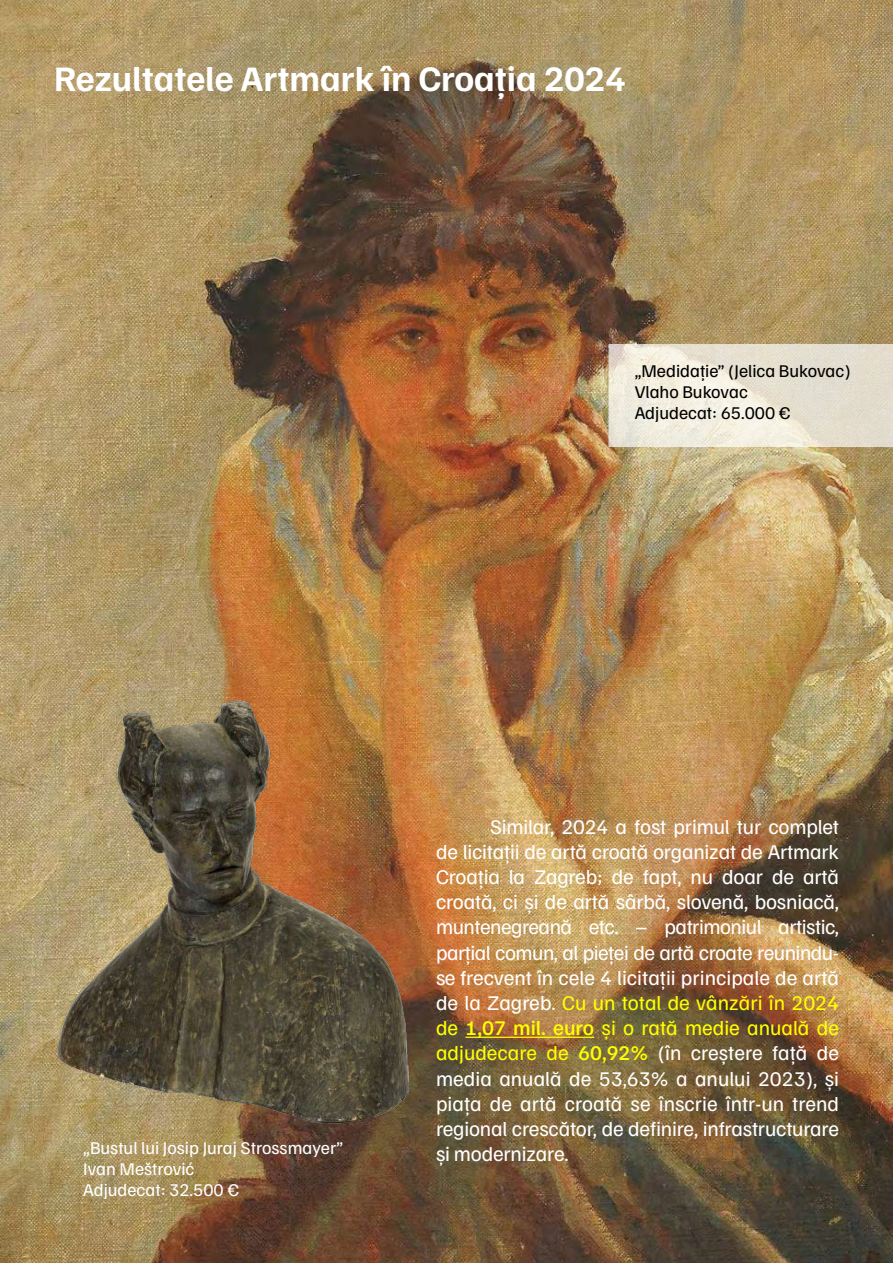
<style>
.page{position:relative;width:893px;height:1263px;background:#fff}
.page>*{position:absolute;margin:0;border:0;box-sizing:border-box;transform-origin:0 0}
.t1{font:700 36px "Familjen Grotesk";color:#fff}
.t2{font:21px/25.2px "Familjen Grotesk";letter-spacing:-.01em;color:#fff;text-align:justify}
.t3{font:18px/21px "Familjen Grotesk";color:#fff}
.t4{font:18px/21px "Familjen Grotesk";color:#000}
.s1{color:#ff0}
.s2{font-weight:500;color:#ff0}
</style>
<div class="page">
<img style="left:0;top:0;width:893px;height:1263px">
<hr style="left:465px;top:1037px;width:129px;height:1px;background:#ff0">
<img style="left:56px;top:700px;width:353px;height:423px">
<svg style="left:608px;top:344px;width:285px;height:103px;background:#eae5d6"></svg>
<h1 class="t1" style="left:54px;top:54px;width:573px">Rezultatele Artmark în Croația 2024</h1>
<p class="t4" style="left:635px;top:360px;width:217px">„Medidație” (Jelica Bukovac)<br>Vlaho Bukovac<br>Adjudecat: 65.000 €</p>
<p class="t3" style="left:83px;top:1136px;width:261px">„Bustul lui Josip Juraj Strossmayer”<br>Ivan Meštrović<br>Adjudecat: 32.500 €</p>
<p class="t2" style="left:436px;top:813px;width:405px;text-indent:54px">Similar, 2024 a fost primul tur complet de licitații de artă croată organizat de Artmark Croația la Zagreb; de fapt, nu doar de artă croată, ci și de artă sârbă, slovenă, bosniacă, muntenegreană etc. – patrimoniul artistic, parțial comun, al pieței de artă croate reunindu&shy;se frecvent în cele 4 licitații principale de artă de la Zagreb. <span class="s1">Cu un total de vânzări în 2024 de</span> <span class="s2">1,07 mil. euro</span> <span class="s1">și o rată medie anuală de adjudecare de</span> <span class="s2">60,92%</span> (în creștere față de media anuală de 53,63% a anului 2023), și piața de artă croată se înscrie într-un trend regional crescător, de definire, infrastructurare și modernizare.</p>
</div>
